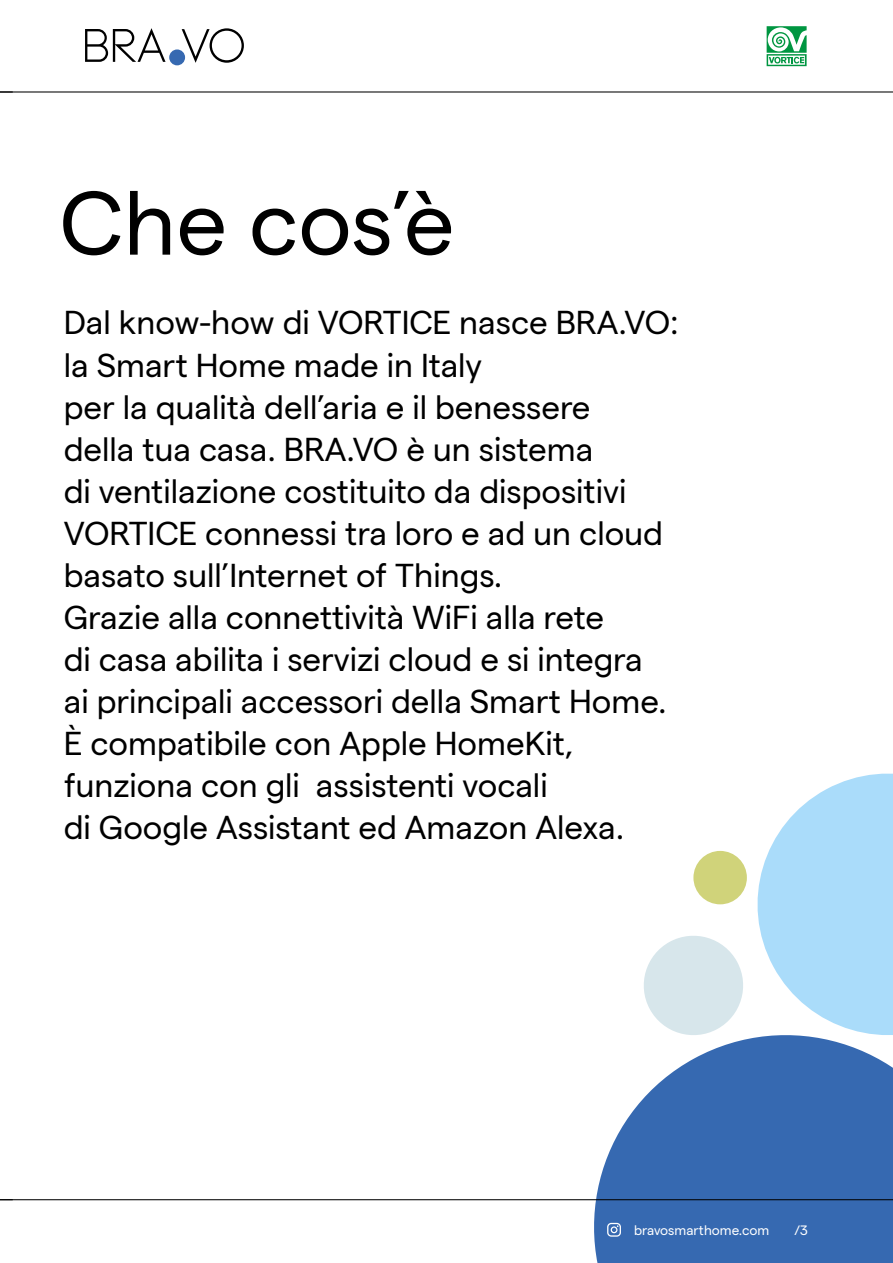
<style>
.page{position:relative;width:893px;height:1263px;background:#fff}
.page>*{position:absolute;margin:0;border:0;box-sizing:border-box;transform-origin:0 0}
.t1{font:90px "Matter";color:#000}
.t2{font:33px/42px "Matter";color:#000}
.t3{font:13.5px "Matter";color:#fff}
</style>
<div class="page">
<div style="left:693px;top:851px;width:54px;height:53px;background:#d0d37a;border-radius:50%"></div>
<svg style="left:739px;top:773px;width:154px;height:235px;fill:#aadcfa"></svg>
<svg style="left:644px;top:929px;width:106px;height:79px"></svg>
<svg style="left:567px;top:1008px;width:326px;height:255px;fill:#3669b1"></svg>
<hr style="left:0;top:91px;width:893px;height:2px;background:#000">
<svg style="left:85px;top:28px;width:159px;height:35px"></svg>
<div style="left:169px;top:49px;width:16px;height:16px;background:#3669b1;border-radius:50%"></div>
<hr style="left:0;top:1199px;width:893px;height:1px;background:#000">
<svg style="left:607px;top:1223px;width:14px;height:14px"></svg>
<svg style="left:766px;top:26px;width:41px;height:41px"></svg>
<svg style="left:767px;top:26px;width:40px;height:40px"></svg>
<h1 class="t1" style="left:60px;top:157px;width:397px">Che cos’è</h1>
<p class="t2" style="left:64px;top:299px;width:616px">Dal know-how di VORTICE nasce BRA.VO: la Smart Home made in Italy<br>per la qualità dell’aria e il benessere<br>della tua casa. BRA.VO è un sistema<br>di ventilazione costituito da dispositivi VORTICE connessi tra loro e ad un cloud basato sull’Internet of Things.<br>Grazie alla connettività WiFi alla rete<br>di casa abilita i servizi cloud e si integra<br>ai principali accessori della Smart Home.<br>È compatibile con Apple HomeKit, funziona con gli assistenti vocali<br>di Google Assistant ed Amazon Alexa.</p>
<p class="t3" style="left:634px;top:1220px;width:137px">bravosmarthome.com</p>
<p class="t3" style="left:795px;top:1220px;width:15px">/3</p>
</div>
